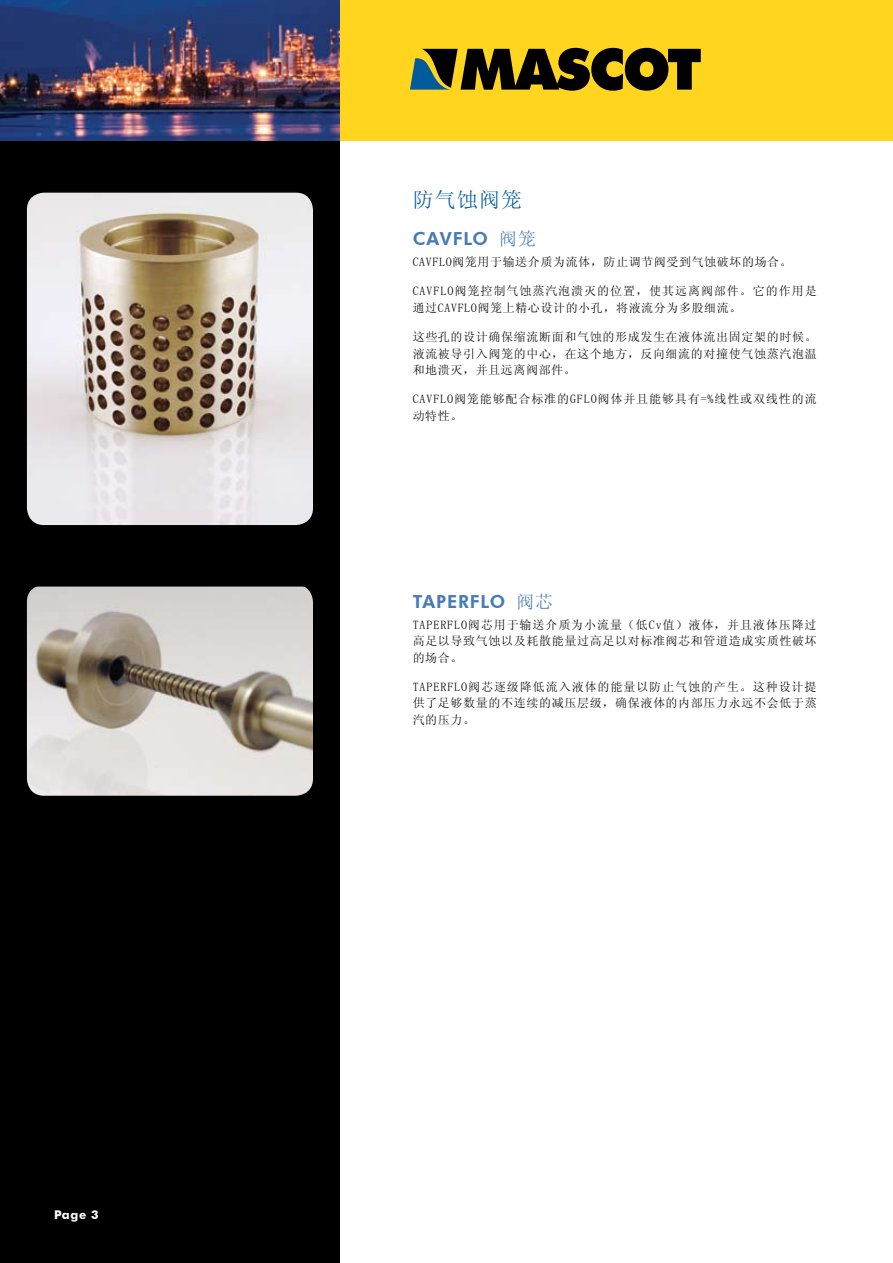
<style>
.page{position:relative;width:893px;height:1263px;background:#fff}
.page>*{position:absolute;margin:0;border:0;box-sizing:border-box;transform-origin:0 0}
.t1{font:21px "Sim Sun";letter-spacing:.05em;color:#005a9c}
.t2{font:800 18px "Futura BT";letter-spacing:.05em;color:#477bb3}
.t3{font:12px/16.5px "Sim Sun";letter-spacing:.055em;color:#000;text-align:justify}
.t4{font:12px/16.5px "Sim Sun";letter-spacing:.08em;color:#000}
.t5{font:12px/16.5px "Sim Sun";letter-spacing:.075em;color:#000}
.t6{font:700 12px "Futura BT";color:#fff}
.s1{font-family:"Sim Sun";font-weight:400}
</style>
<div class="page">
<div style="left:0;top:0;width:893px;height:140px;background:#ffd520"></div>
<div style="left:0;top:0;width:339px;height:1263px;background:#000"></div>
<img style="left:28px;top:194px;width:283px;height:330px">
<div style="left:25px;top:191px;width:289px;height:336px;border:2px solid #000;border-radius:18px"></div>
<img style="left:0;top:0;width:339px;height:140px">
<img style="left:28px;top:586px;width:283px;height:208px">
<div style="left:25px;top:583px;width:289px;height:214px;border:2px solid #000;border-radius:18px"></div>
<svg style="left:410px;top:48px;width:291px;height:43px"></svg>
<p class="t6" style="left:54px;top:1208px;width:46px">Page 3</p>
<h1 class="t1" style="left:413px;top:189px;width:111px">防气蚀阀笼</h1>
<h2 class="t2" style="left:413px;top:228px;width:125px">CAVFLO <span class="s1">阀笼</span></h2>
<p class="t3" style="left:413px;top:253px;width:381px">CAVFLO阀笼用于输送介质为流体，防止调节阀受到气蚀破坏的场合。</p>
<p class="t4" style="left:413px;top:283px;width:406px">CAVFLO阀笼控制气蚀蒸汽泡溃灭的位置，使其远离阀部件。它的作用是通过CAVFLO阀笼上精心设计的小孔，将液流分为多股细流。</p>
<p class="t3" style="left:413px;top:328px;width:406px">这些孔的设计确保缩流断面和气蚀的形成发生在液体流出固定架的时候。液流被导引入阀笼的中心，在这个地方，反向细流的对撞使气蚀蒸汽泡温和地溃灭，并且远离阀部件。</p>
<p class="t5" style="left:413px;top:391px;width:405px">CAVFLO阀笼能够配合标准的GFLO阀体并且能够具有=%线性或双线性的流动特性。</p>
<h2 class="t2" style="left:413px;top:590px;width:142px">TAPERFLO <span class="s1">阀芯</span></h2>
<p class="t3" style="left:413px;top:616px;width:406px">TAPERFLO阀芯用于输送介质为小流量（低Cv值）液体，并且液体压降过高足以导致气蚀以及耗散能量过高足以对标准阀芯和管道造成实质性破坏的场合。</p>
<p class="t3" style="left:413px;top:678px;width:406px">TAPERFLO阀芯逐级降低流入液体的能量以防止气蚀的产生。这种设计提供了足够数量的不连续的减压层级，确保液体的内部压力永远不会低于蒸汽的压力。</p>
</div>
